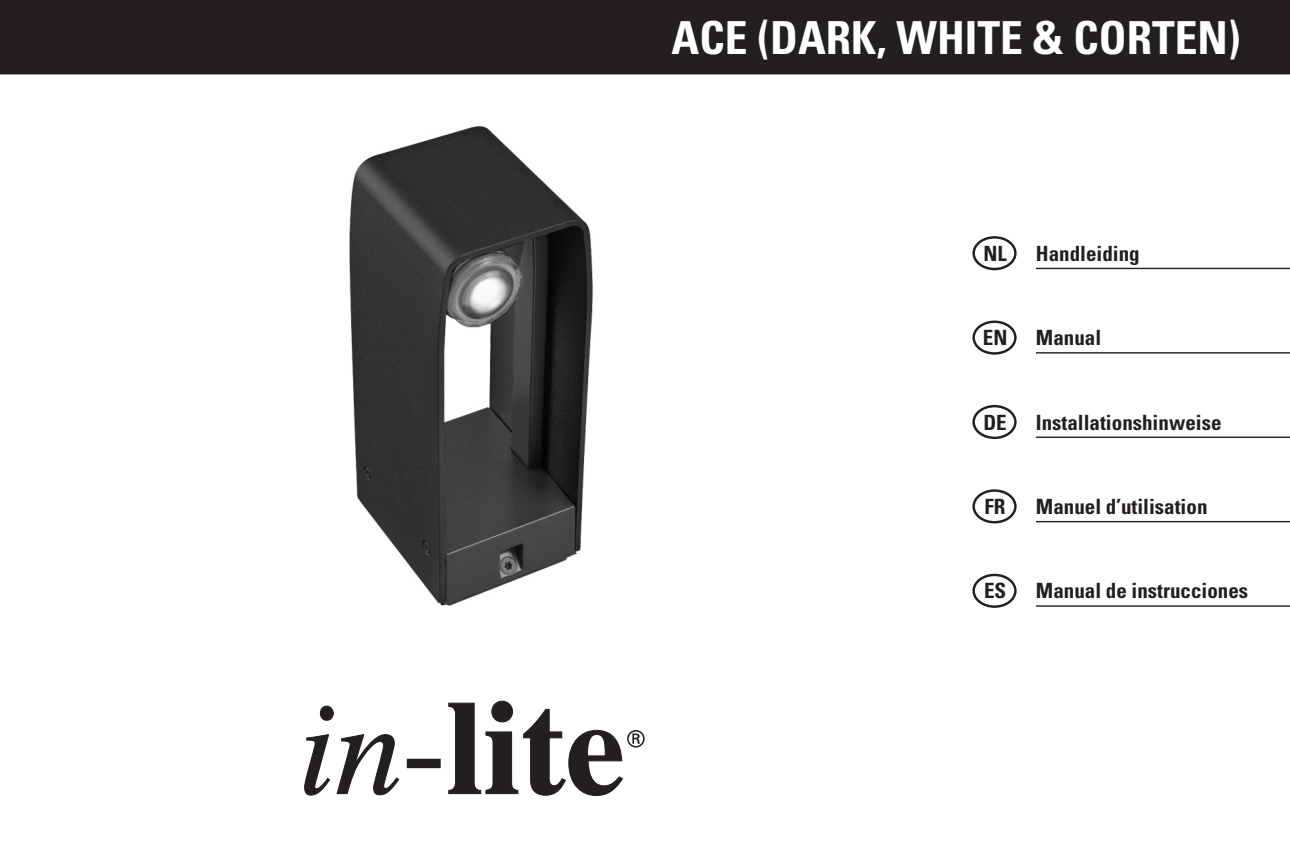
<style>
.page{position:relative;width:1290px;height:844px;background:#fff}
.page>*{position:absolute;margin:0;border:0;box-sizing:border-box;transform-origin:0 0}
.t1{font:700 133.7px "Times";color:#231f20}
.t2{font:700 condensed 45.5px "Univers LT Std";color:#fff}
.t3{font:700 condensed 21px "Univers LT Std";color:#231f20}
.s1{font-weight:400;font-style:italic}
.s2{font-weight:400}
</style>
<div class="page">
<div style="left:0;top:0;width:1290px;height:74px;background:#231f20"></div>
<svg style="left:304px;top:705px;width:95px;height:90px"></svg>
<div style="left:407px;top:758px;width:33px;height:9px;border:1px solid #231f20"></div>
<svg style="left:448px;top:700px;width:197px;height:95px"></svg>
<div style="left:972px;top:236px;width:44px;height:34px;border:2px solid #231f20;border-radius:50%"></div>
<hr style="left:1036px;top:268px;width:254px;height:1px;background:#231f20">
<div style="left:972px;top:320px;width:44px;height:34px;border:2px solid #231f20;border-radius:50%"></div>
<hr style="left:1036px;top:352px;width:254px;height:1px;background:#231f20">
<div style="left:972px;top:405px;width:44px;height:34px;border:2px solid #231f20;border-radius:50%"></div>
<hr style="left:1036px;top:436px;width:254px;height:2px;background:#231f20">
<div style="left:972px;top:489px;width:44px;height:34px;border:2px solid #231f20;border-radius:50%"></div>
<hr style="left:1036px;top:521px;width:254px;height:1px;background:#231f20">
<div style="left:972px;top:573px;width:44px;height:34px;border:2px solid #231f20;border-radius:50%"></div>
<hr style="left:1036px;top:605px;width:254px;height:1px;background:#231f20">
<img style="left:349px;top:126px;width:244px;height:480px">
<h2 class="t2" style="left:671px;top:10px;width:570px">ACE (DARK, WHITE &amp; CORTEN)</h2>
<h1 class="t1" style="left:298px;top:668px;width:328px"><span class="s1">in</span><span class="s2">-</span>lite</h1>
<p class="t3" style="left:983px;top:240px;width:25px">NL</p>
<p class="t3" style="left:1036px;top:240px;width:105px">Handleiding</p>
<p class="t3" style="left:983px;top:325px;width:26px">EN</p>
<p class="t3" style="left:1036px;top:325px;width:67px">Manual</p>
<p class="t3" style="left:983px;top:409px;width:25px">DE</p>
<p class="t3" style="left:1036px;top:409px;width:187px">Installationshinweise</p>
<p class="t3" style="left:984px;top:493px;width:22px">FR</p>
<p class="t3" style="left:1036px;top:493px;width:173px">Manuel d’utilisation</p>
<p class="t3" style="left:984px;top:578px;width:24px">ES</p>
<p class="t3" style="left:1036px;top:578px;width:214px">Manual de instrucciones</p>
</div>
